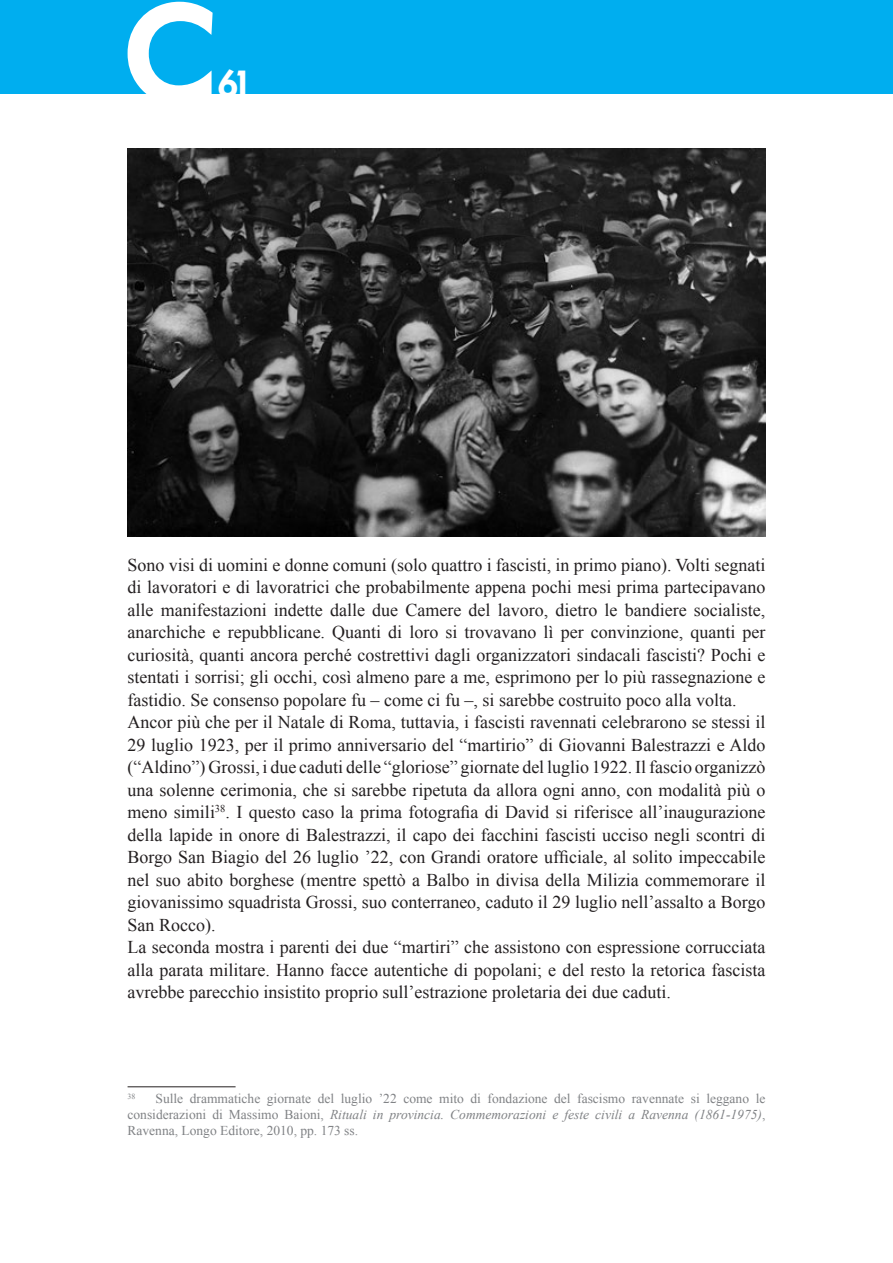
<style>
.page{position:relative;width:893px;height:1263px;background:#fff}
.page>*{position:absolute;margin:0;border:0;box-sizing:border-box;transform-origin:0 0}
.t1{font:36px "Motor Oil 1937 M54";color:#fff}
.t2{font:18px/22.5px "Times New Roman";color:#231f20}
.t3{font:13.5px/16.2px "Times New Roman";color:#808285;text-align:justify}
.t4{font:7.8px "Times New Roman";color:#808285}
.s1{font-style:italic}
</style>
<div class="page">
<div style="left:0;top:0;width:893px;height:94px;background:#00aeef"></div>
<svg style="left:128px;top:2px;width:85px;height:92px"></svg>
<hr style="left:128px;top:1086px;width:108px;height:1px;background:#231f20">
<img style="left:128px;top:149px;width:637px;height:388px">
<h1 class="t1" style="left:217px;top:68px;width:31px">61</h1>
<p class="t2" style="left:128px;top:553px;width:639px">Sono visi di uomini e donne comuni (solo quattro i fascisti, in primo piano). Volti segnati di lavoratori e di lavoratrici che probabilmente appena pochi mesi prima partecipavano alle manifestazioni indette dalle due Camere del lavoro, dietro le bandiere socialiste, anarchiche e repubblicane. Quanti di loro si trovavano lì per convinzione, quanti per curiosità, quanti ancora perché costrettivi dagli organizzatori sindacali fascisti? Pochi e stentati i sorrisi; gli occhi, così almeno pare a me, esprimono per lo più rassegnazione e fastidio. Se consenso popolare fu – come ci fu –, si sarebbe costruito poco alla volta.<br>Ancor più che per il Natale di Roma, tuttavia, i fascisti ravennati celebrarono se stessi il 29 luglio 1923, per il primo anniversario del “martirio” di Giovanni Balestrazzi e Aldo (“Aldino”) Grossi, i due caduti delle “gloriose” giornate del luglio 1922. Il fascio organizzò una solenne cerimonia, che si sarebbe ripetuta da allora ogni anno, con modalità più o meno simili<sup>38</sup>. I questo caso la prima fotografia di David si riferisce all’inaugurazione della lapide in onore di Balestrazzi, il capo dei facchini fascisti ucciso negli scontri di Borgo San Biagio del 26 luglio ’22, con Grandi oratore ufficiale, al solito impeccabile nel suo abito borghese (mentre spettò a Balbo in divisa della Milizia commemorare il giovanissimo squadrista Grossi, suo conterraneo, caduto il 29 luglio nell’assalto a Borgo San Rocco).<br>La seconda mostra i parenti dei due “martiri” che assistono con espressione corrucciata alla parata militare. Hanno facce autentiche di popolani; e del resto la retorica fascista avrebbe parecchio insistito proprio sull’estrazione proletaria dei due caduti.</p>
<p class="t4" style="left:128px;top:1091px;width:9px">38</p>
<p class="t3" style="left:128px;top:1090px;width:639px;text-indent:28px">Sulle drammatiche giornate del luglio ’22 come mito di fondazione del fascismo ravennate si leggano le considerazioni di Massimo Baioni, <span class="s1">Rituali in provincia. Commemorazioni e feste civili a Ravenna (1861-1975)</span>, Ravenna, Longo Editore, 2010, pp. 173 ss.</p>
</div>
